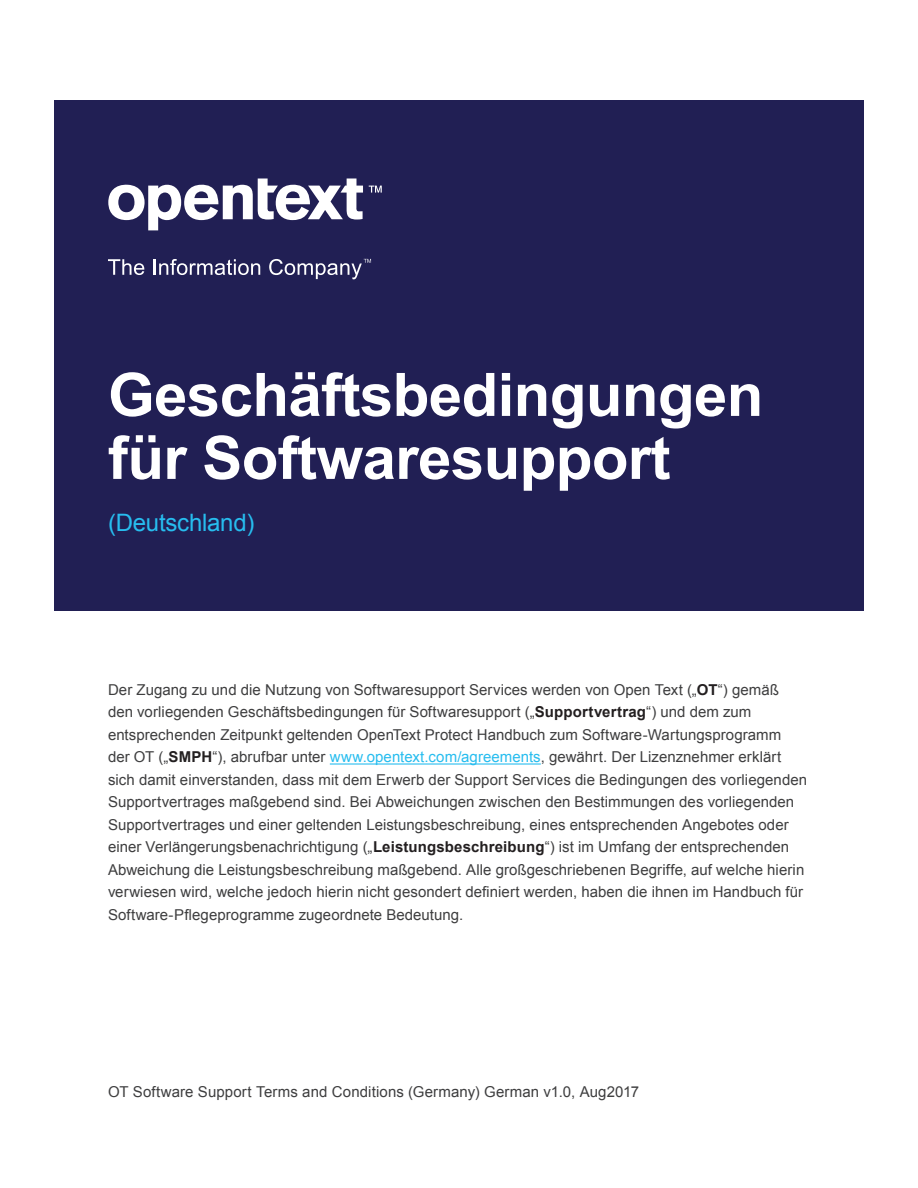
<style>
.page{position:relative;width:918px;height:1188px;background:#fff}
.page>*{position:absolute;margin:0;border:0;box-sizing:border-box;transform-origin:0 0}
.t1{font:700 60px/63px "Arial";letter-spacing:-.01em;color:#fff}
.t2{font:24px "Arial";letter-spacing:-.01em;color:#27bdef}
.t3{font:15px/22.5px "Arial";letter-spacing:.005em;color:#3e3e3f}
.s1{font-weight:700;color:#231f20}
.s2{color:#27bdef}
</style>
<div class="page">
<div style="left:54px;top:100px;width:810px;height:511px;background:#211f54"></div>
<svg style="left:369px;top:186px;width:13px;height:7px"></svg>
<svg style="left:108px;top:178px;width:255px;height:52px"></svg>
<svg style="left:108px;top:259px;width:36px;height:16px"></svg>
<svg style="left:154px;top:259px;width:106px;height:16px"></svg>
<svg style="left:269px;top:259px;width:102px;height:20px"></svg>
<hr style="left:330px;top:763px;width:211px;height:2px;background:#27bdef">
<h1 class="t1" style="left:108px;top:365px;width:657px">Geschäftsbedingungen für Softwaresupport</h1>
<h2 class="t2" style="left:108px;top:507px;width:148px">(Deutschland)</h2>
<p class="t3" style="left:108px;top:679px;width:701px">Der Zugang zu und die Nutzung von Softwaresupport Services werden von Open Text („<span class="s1">OT</span>“) gemäß den vorliegenden Geschäftsbedingungen für Softwaresupport („<span class="s1">Supportvertrag</span>“) und dem zum entsprechenden Zeitpunkt geltenden OpenText Protect Handbuch zum Software-Wartungsprogramm<br>der OT („<span class="s1">SMPH</span>“), abrufbar unter <span class="s2">www.opentext.com/agreements</span>, gewährt. Der Lizenznehmer erklärt sich damit einverstanden, dass mit dem Erwerb der Support Services die Bedingungen des vorliegenden Supportvertrages maßgebend sind. Bei Abweichungen zwischen den Bestimmungen des vorliegenden Supportvertrages und einer geltenden Leistungsbeschreibung, eines entsprechenden Angebotes oder einer Verlängerungsbenachrichtigung („<span class="s1">Leistungsbeschreibung</span>“) ist im Umfang der entsprechenden Abweichung die Leistungsbeschreibung maßgebend. Alle großgeschriebenen Begriffe, auf welche hierin verwiesen wird, welche jedoch hierin nicht gesondert definiert werden, haben die ihnen im Handbuch für Software-Pflegeprogramme zugeordnete Bedeutung.</p>
<p class="t3" style="left:108px;top:1081px;width:533px">OT Software Support Terms and Conditions (Germany) German v1.0, Aug2017</p>
</div>
